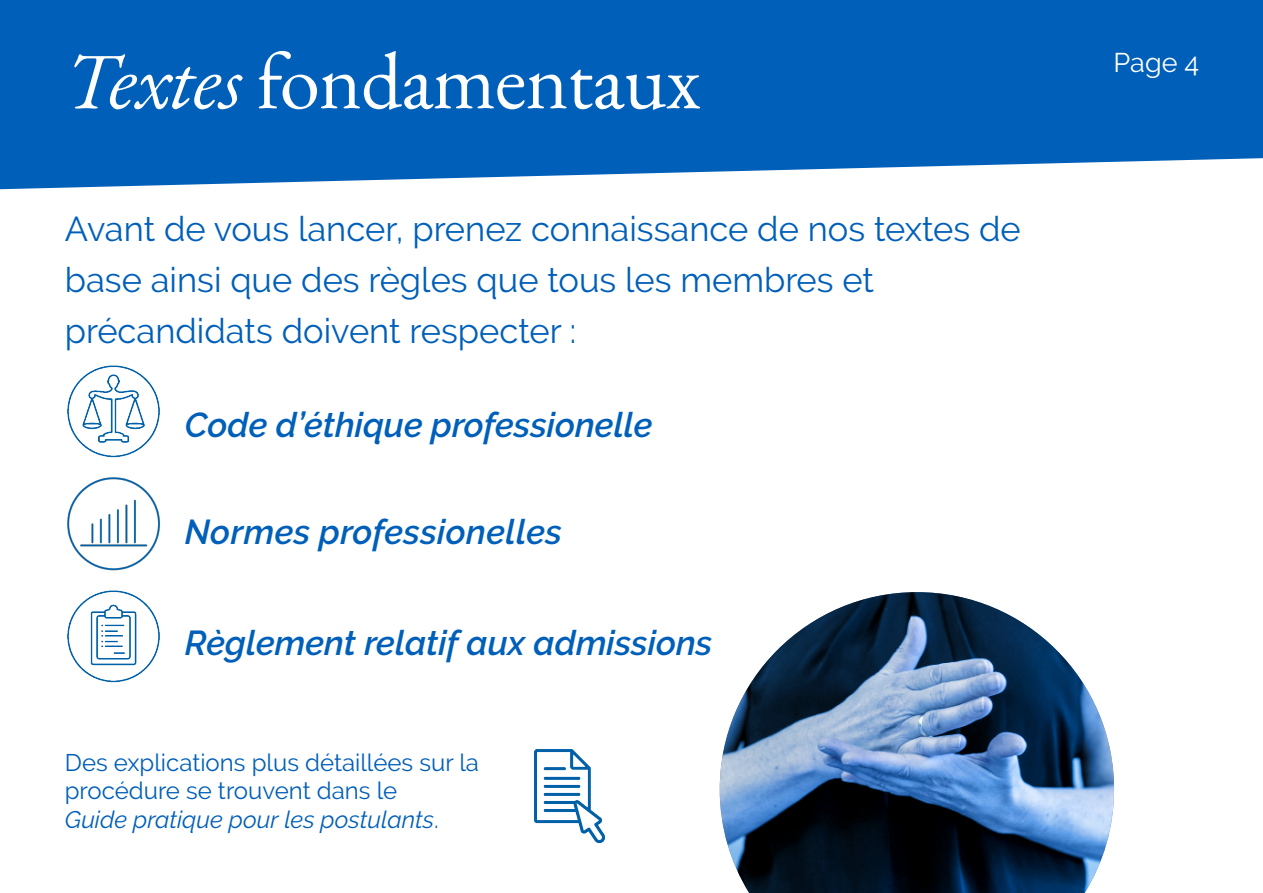
<style>
.page{position:relative;width:1263px;height:893px;background:#fff}
.page>*{position:absolute;margin:0;border:0;box-sizing:border-box;transform-origin:0 0}
.t1{font:81px "EB Garamond";letter-spacing:-.01em;color:#fff}
.t2{font:34.5px/51px "Raleway";color:#005fb9}
.t3{font:italic 600 34.5px "Raleway";color:#005fb9}
.t4{font:27px "Raleway";color:#fff}
.t5{font:24px "Raleway";color:#005fb9}
.t6{font:italic 24px "Raleway";color:#005fb9}
.s1{font-style:italic}
.s2{font-style:normal}
</style>
<div class="page">
<svg style="left:0;top:0;width:1263px;height:189px;background:#146bbe"></svg>
<svg style="left:720px;top:592px;width:394px;height:301px"></svg>
<img style="left:67px;top:365px;width:93px;height:93px">
<img style="left:67px;top:477px;width:93px;height:94px">
<img style="left:67px;top:590px;width:93px;height:93px">
<img style="left:534px;top:749px;width:71px;height:95px">
<p class="t1" style="left:65px;top:28px;width:637px"><span class="s1">Textes</span> fondamentaux</p>
<p class="t2" style="left:65px;top:203px;width:957px">Avant de vous lancer, prenez connaissance de nos textes de</p>
<p class="t2" style="left:65px;top:254px;width:811px">base ainsi que des règles que tous les membres et précandidats doivent respecter :</p>
<p class="t3" style="left:185px;top:405px;width:469px">Code d’éthique professionelle</p>
<p class="t3" style="left:185px;top:512px;width:379px">Normes professionelles</p>
<p class="t3" style="left:185px;top:623px;width:529px">Règlement relatif aux admissions</p>
<p class="t5" style="left:65px;top:748px;width:416px">Des explications plus détaillées sur la</p>
<p class="t5" style="left:65px;top:777px;width:334px">procédure se trouvent dans le</p>
<p class="t6" style="left:65px;top:806px;width:375px">Guide pratique pour les postulants<span class="s2">.</span></p>
<p class="t4" style="left:1114px;top:47px;width:87px">Page 4</p>
</div>
